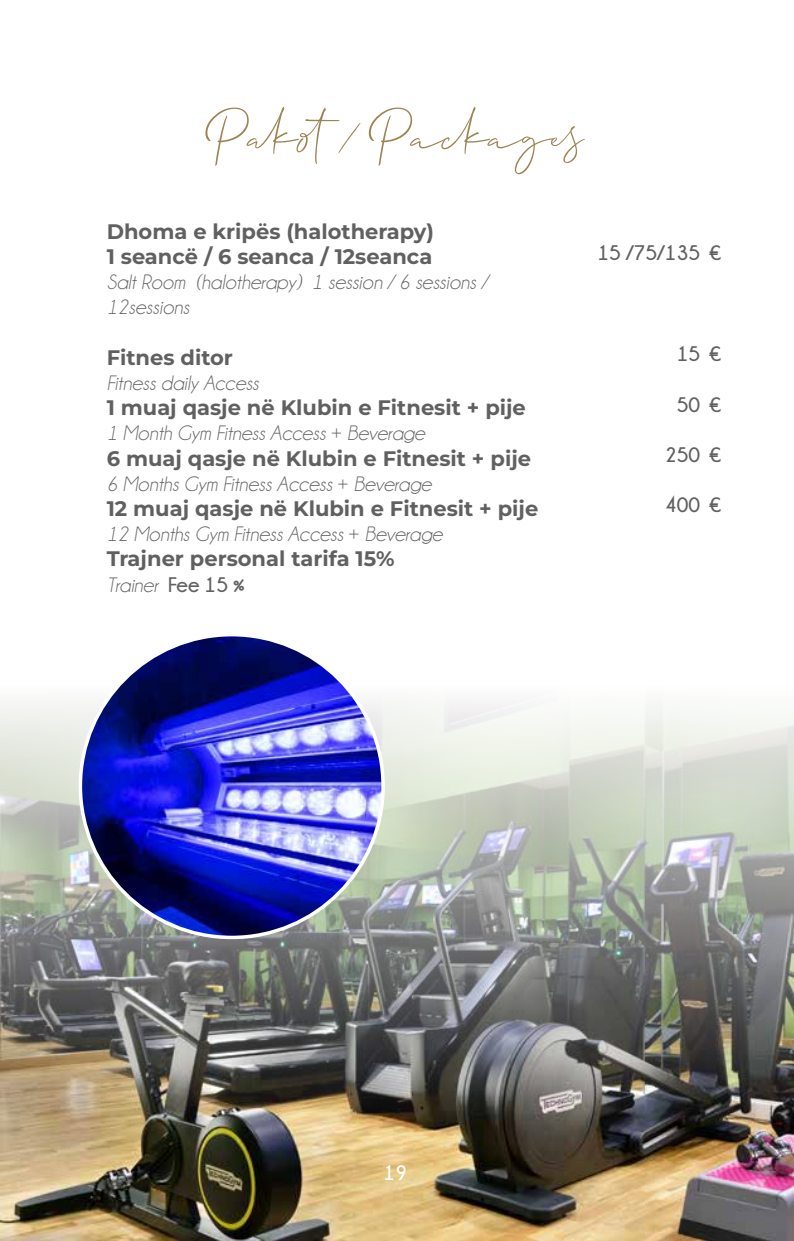
<style>
.page{position:relative;width:794px;height:1241px;background:#fff}
.page>*{position:absolute;margin:0;border:0;box-sizing:border-box;transform-origin:0 0}
.t1{font:66.5px "Allison Script";color:#9e8352}
.t2{font:700 21px/25.2px "Montserrat";color:#606061}
.t3{font:italic 21px/25.2px "Champagne&Limousines";color:#616162}
.t4{font:700 21px "Champagne&Limousines";color:#606061}
.t5{font:700 21px "Champagne&Limousines";color:#fff}
.s1{font-weight:700;font-style:normal}
</style>
<div class="page">
<img style="left:0;top:1141px;width:794px;height:99px">
<img style="left:0;top:702px;width:794px;height:439px">
<img style="left:80px;top:634px;width:303px;height:303px;border-radius:151px">
<h1 class="t1" style="left:210px;top:85px;width:377px">Pakot / Packages</h1>
<p class="t2" style="left:107px;top:218px;width:329px">Dhoma e kripës (halotherapy)<br>1 seancë / 6 seanca / 12seanca</p>
<p class="t3" style="left:107px;top:269px;width:382px">Salt Room (halotherapy) 1 session / 6 sessions /<br>12sessions</p>
<p class="t2" style="left:107px;top:344px;width:128px">Fitnes ditor</p>
<p class="t3" style="left:107px;top:370px;width:154px">Fitness daily Access</p>
<p class="t2" style="left:107px;top:394px;width:421px">1 muaj qasje në Klubin e Fitnesit + pije</p>
<p class="t3" style="left:107px;top:421px;width:320px">1 Month Gym Fitness Access + Beverage</p>
<p class="t2" style="left:107px;top:445px;width:426px">6 muaj qasje në Klubin e Fitnesit + pije</p>
<p class="t3" style="left:107px;top:471px;width:326px">6 Months Gym Fitness Access + Beverage</p>
<p class="t2" style="left:107px;top:495px;width:433px">12 muaj qasje në Klubin e Fitnesit + pije</p>
<p class="t3" style="left:107px;top:521px;width:337px">12 Months Gym Fitness Access + Beverage</p>
<p class="t2" style="left:107px;top:545px;width:289px">Trajner personal tarifa 15%</p>
<p class="t3" style="left:107px;top:572px;width:140px">Trainer <span class="s1">Fee 15 %</span></p>
<p class="t4" style="left:597px;top:241px;width:125px">15 /75/135 €</p>
<p class="t4" style="left:676px;top:342px;width:46px">15 €</p>
<p class="t4" style="left:677px;top:392px;width:25px">50</p>
<p class="t4" style="left:664px;top:443px;width:58px">250 €</p>
<p class="t4" style="left:665px;top:493px;width:37px">400</p>
<p class="t4" style="left:709px;top:392px;width:13px">€</p>
<p class="t4" style="left:709px;top:493px;width:13px">€</p>
<p class="t5" style="left:383px;top:1160px;width:25px">19</p>
</div>
